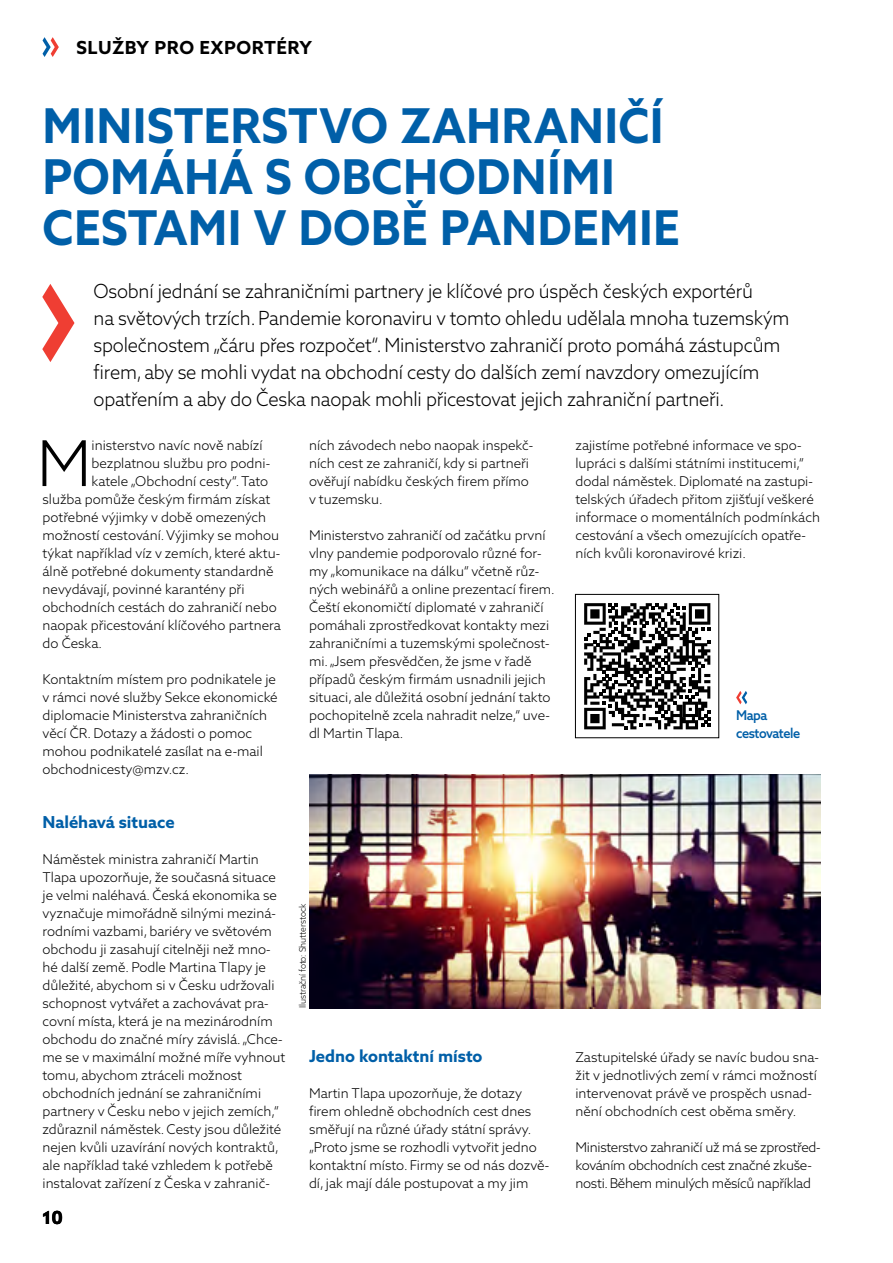
<style>
.page{position:relative;width:893px;height:1263px;background:#fff}
.page>*{position:absolute;margin:0;border:0;box-sizing:border-box;transform-origin:0 0}
.t1{font:300 63.15px "Azo Sans 2";color:#000}
.t2{font:700 48px/51px "Azo Sans 2";letter-spacing:.005em;color:#005fa8;scale:.95 1}
.t3{font:300 19.5px/27px "Azo Sans 2";letter-spacing:-.01em;color:#000;scale:.95 1}
.t4{font:700 18px "Azo Sans 2";letter-spacing:.02em;color:#000}
.t5{font:700 16.5px "Azo Sans 2";color:#005fa8}
.t6{font:300 13.5px/18px "Azo Sans 2";color:#000}
.t7{font:300 13.5px/18px "Azo Sans 2";letter-spacing:-.02em;color:#000}
.t8{font:500 13.5px/18px "Azo Sans 2";letter-spacing:-.035em;color:#005fa8;scale:.95 1}
.t9{font:300 9px "Azo Sans 2";letter-spacing:-.01em;color:#000;scale:.95 1}
</style>
<div class="page">
<svg style="left:43px;top:37px;width:16px;height:20px"></svg>
<img style="left:309px;top:774px;width:512px;height:234px">
<svg style="left:42px;top:284px;width:32px;height:78px"></svg>
<svg style="left:736px;top:691px;width:11px;height:13px"></svg>
<svg style="left:584px;top:603px;width:126px;height:126px"></svg>
<div style="left:575px;top:594px;width:144px;height:144px;border:1px solid #000"></div>
<h3 class="t4" style="left:58px;top:37px;width:110px">služby pro</h3>
<h3 class="t4" style="left:200px;top:37px;width:14px">exportéry</h3>
<h2 class="t2" style="left:43px;top:101px;width:672px">MINISTERSTVO ZAHRANIČÍ<br>POMÁHÁ S OBCHODNÍMI<br>CESTAMI V DOBĚ PANDEMIE</h2>
<p class="t3" style="left:94px;top:278px;width:734px">Osobní jednání se zahraničními partnery je klíčové pro úspěch českých exportérů<br>na světových trzích. Pandemie koronaviru v tomto ohledu udělala mnoha tuzemským společnostem „čáru přes rozpočet“. Ministerstvo zahraničí proto pomáhá zástupcům firem, aby se mohli vydat na obchodní cesty do dalších zemí navzdory omezujícím opatřením a aby do Česka naopak mohli přicestovat jejich zahraniční partneři.</p>
<h1 class="t1" style="left:37px;top:426px;width:56px">M</h1>
<p class="t6" style="left:92px;top:436px;width:173px">inisterstvo navíc nově nabízí</p>
<p class="t6" style="left:575px;top:436px;width:246px">zajistíme potřebné informace ve spo&shy;lupráci s dalšími státními institucemi,“ dodal náměstek. Diplomaté na zastupi&shy;telských úřadech přitom zjišťují veškeré informace o momentálních podmínkách cestování a všech omezujících opatře&shy;ních kvůli koronavirové krizi.</p>
<p class="t6" style="left:309px;top:436px;width:226px">ních závodech nebo naopak inspekč&shy;ních cest ze zahraničí, kdy si partneři ověřují nabídku českých firem přímo v tuzemsku.</p>
<p class="t6" style="left:309px;top:526px;width:247px">Ministerstvo zahraničí od začátku první vlny pandemie podporovalo různé for&shy;my „komunikace na dálku“ včetně růz&shy;ných webinářů a online prezentací firem.<br>Čeští ekonomičtí diplomaté v zahraničí pomáhali zprostředkovat kontakty mezi zahraničními a tuzemskými společnost&shy;mi. „Jsem přesvědčen, že jsme v řadě případů českým firmám usnadnili jejich situaci, ale důležitá osobní jednání takto pochopitelně zcela nahradit nelze,“ uve&shy;dl Martin Tlapa.</p>
<p class="t6" style="left:92px;top:454px;width:180px">bezplatnou službu pro podni-</p>
<p class="t6" style="left:92px;top:472px;width:178px">katele „Obchodní cesty“. Tato</p>
<p class="t6" style="left:43px;top:490px;width:229px">služba pomůže českým firmám získat</p>
<p class="t6" style="left:43px;top:508px;width:225px">potřebné výjimky v době omezených</p>
<p class="t6" style="left:43px;top:526px;width:238px">možností cestování. Výjimky se mohou</p>
<p class="t6" style="left:43px;top:544px;width:239px">týkat například víz v zemích, které aktu-</p>
<p class="t6" style="left:43px;top:562px;width:233px">álně potřebné dokumenty standardně</p>
<p class="t6" style="left:43px;top:580px;width:203px">nevydávají, povinné karantény při</p>
<p class="t6" style="left:43px;top:598px;width:236px">obchodních cestách do zahraničí nebo</p>
<p class="t6" style="left:43px;top:616px;width:240px">naopak přicestování klíčového partnera</p>
<p class="t6" style="left:43px;top:634px;width:61px">do Česka.</p>
<p class="t6" style="left:43px;top:670px;width:237px">Kontaktním místem pro podnikatele je v rámci nové služby Sekce ekonomické diplomacie Ministerstva zahraničních věcí ČR. Dotazy a žádosti o pomoc mohou podnikatelé zasílat na e-mail obchodnicesty@mzv.cz.</p>
<p class="t5" style="left:43px;top:812px;width:134px">Naléhavá situace</p>
<p class="t6" style="left:43px;top:850px;width:244px">Náměstek ministra zahraničí Martin Tlapa upozorňuje, že současná situace je velmi naléhavá. Česká ekonomika se vyznačuje mimořádně silnými meziná&shy;rodními vazbami, bariéry ve světovém obchodu ji zasahují citelněji než mno&shy;hé další země. Podle Martina Tlapy je důležité, abychom si v Česku udržovali schopnost vytvářet a zachovávat pra&shy;covní místa, která je na mezinárodním obchodu do značné míry závislá. „Chce&shy;me se v maximální možné míře vyhnout tomu, abychom ztráceli možnost obchodních jednání se zahraničními partnery v Česku nebo v jejich zemích,“ zdůraznil náměstek. Cesty jsou důležité nejen kvůli uzavírání nových kontraktů, ale například také vzhledem k potřebě instalovat zařízení z Česka v zahranič-</p>
<p class="t8" style="left:736px;top:706px;width:69px">Mapa cestovatele</p>
<p class="t9" style="left:297px;top:1008px;width:111px;rotate:-90deg">Ilustrační foto: Shutterstock</p>
<p class="t5" style="left:309px;top:1046px;width:175px">Jedno kontaktní místo</p>
<p class="t6" style="left:309px;top:1084px;width:242px">Martin Tlapa upozorňuje, že dotazy firem ohledně obchodních cest dnes směřují na různé úřady státní správy. „Proto jsme se rozhodli vytvořit jedno kontaktní místo. Firmy se od nás dozvě&shy;dí, jak mají dále postupovat a my jim</p>
<p class="t6" style="left:575px;top:1048px;width:245px">Zastupitelské úřady se navíc budou sna&shy;žit v jednotlivých zemí v rámci možností intervenovat právě ve prospěch usnad&shy;nění obchodních cest oběma směry.</p>
<p class="t7" style="left:575px;top:1138px;width:247px">Ministerstvo zahraničí už má se zprostřed&shy;kováním obchodních cest značné zkuše&shy;nosti. Během minulých měsíců například</p>
<h3 class="t4" style="left:43px;top:1207px;width:22px">10</h3>
</div>
